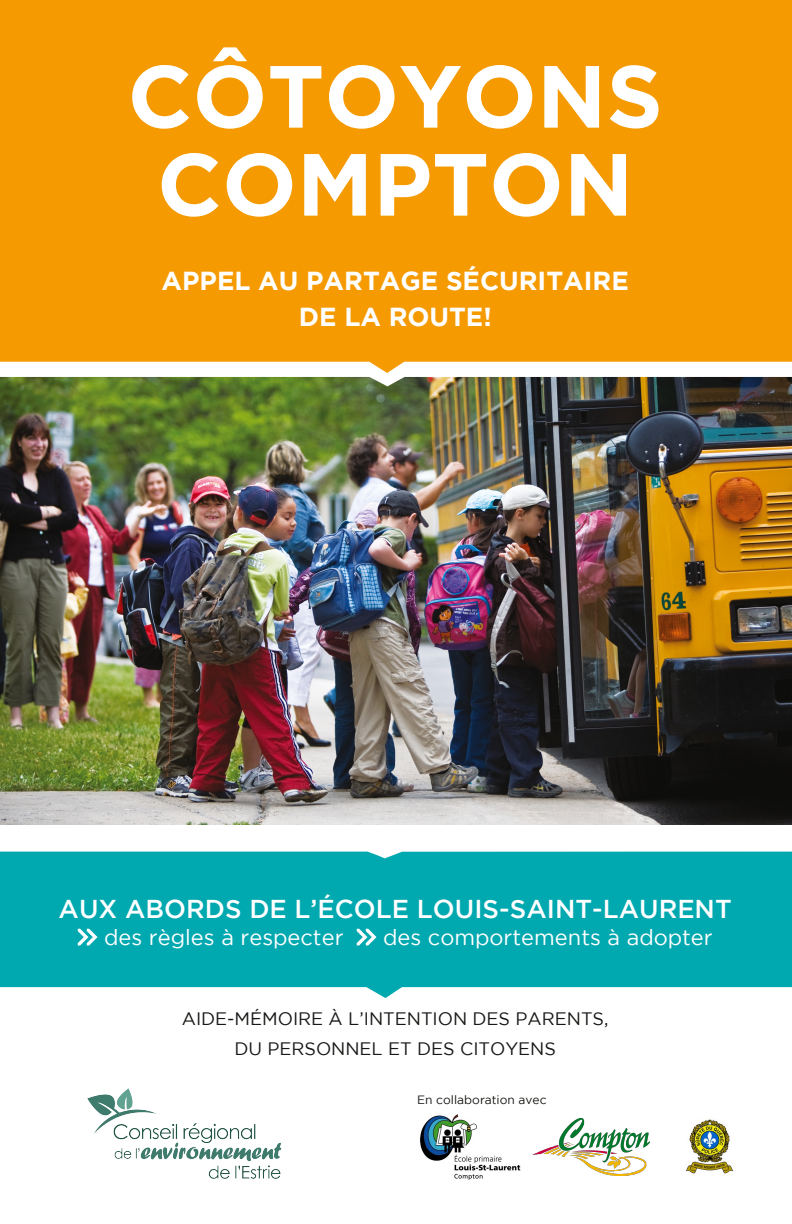
<style>
.page{position:relative;width:792px;height:1224px;background:#fff}
.page>*{position:absolute;margin:0;border:0;box-sizing:border-box;transform-origin:0 0}
.t1{font:700 88px/88px "Gotham";color:#fff;text-align:center}
.t2{font:700 26px/36px "Gotham";color:#fff;text-align:center}
.t3{font:500 25.8px "Gotham";color:#fff}
.t4{font:21.8px "Gotham";color:#fff}
.t5{font:18px/30px "Gotham";letter-spacing:-.005em;color:#181715;text-align:center}
.t6{font:12px "Gotham";letter-spacing:.005em;color:#181715}
</style>
<div class="page">
<div style="left:0;top:0;width:792px;height:373px;background:#f59a00"></div>
<img style="left:87px;top:1088px;width:195px;height:91px">
<img style="left:420px;top:1114px;width:314px;height:66px">
<svg style="left:0;top:852px;width:792px;height:146px;background:#12aeb5"></svg>
<svg style="left:78px;top:929px;width:20px;height:16px"></svg>
<svg style="left:357px;top:929px;width:20px;height:16px"></svg>
<img style="left:0;top:377px;width:792px;height:448px">
<h1 class="t1" style="left:128px;top:59px;width:537px">CÔTOYONS<br>COMPTON</h1>
<h2 class="t2" style="left:162px;top:265px;width:469px">APPEL AU PARTAGE SÉCURITAIRE<br>DE LA ROUTE!</h2>
<h3 class="t3" style="left:59px;top:899px;width:675px">AUX ABORDS DE L’ÉCOLE LOUIS-SAINT-LAURENT</h3>
<p class="t4" style="left:104px;top:930px;width:241px">des règles à respecter</p>
<p class="t4" style="left:383px;top:930px;width:331px">des comportements à adopter</p>
<p class="t5" style="left:182px;top:1004px;width:428px">AIDE-MÉMOIRE À L’INTENTION DES PARENTS,<br>DU PERSONNEL ET DES CITOYENS</p>
<p class="t6" style="left:417px;top:1096px;width:131px">En collaboration avec</p>
</div>
